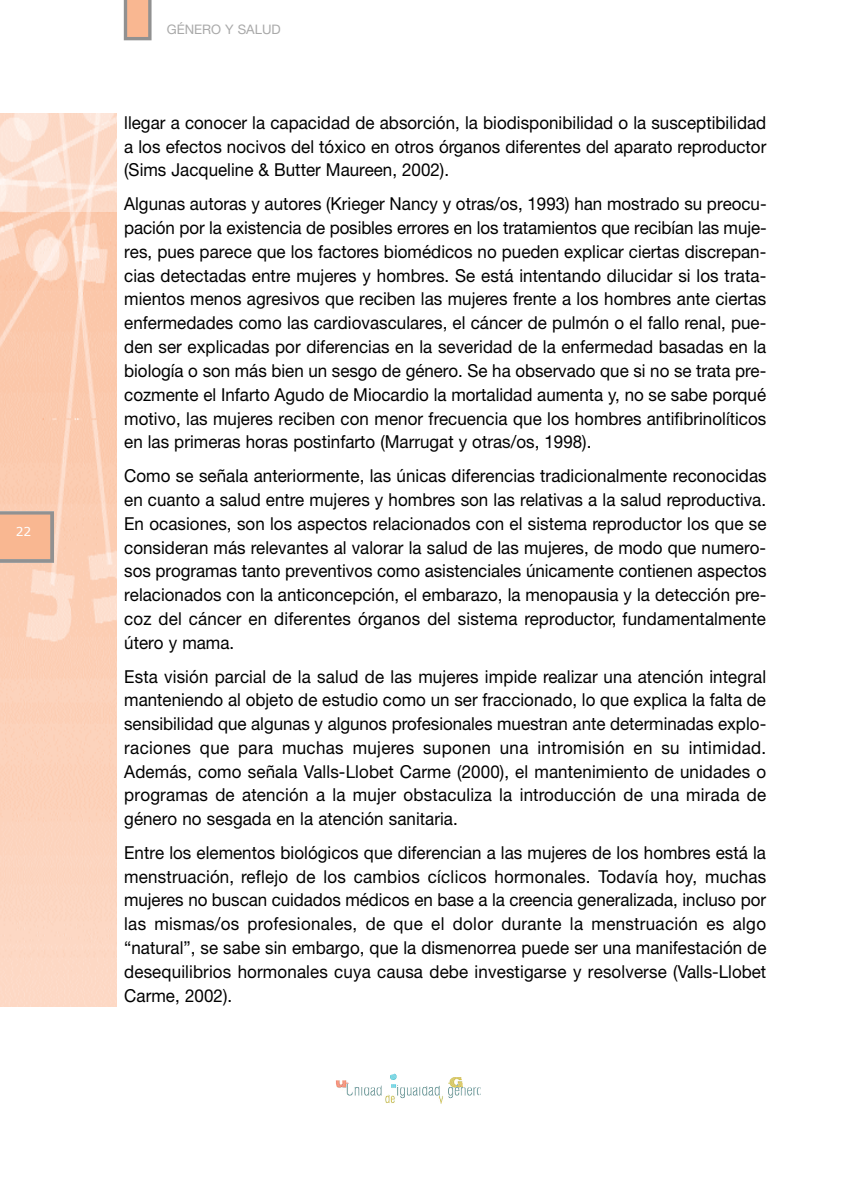
<style>
.page{position:relative;width:844px;height:1191px;background:#fff}
.page>*{position:absolute;margin:0;border:0;box-sizing:border-box;transform-origin:0 0}
.t1{font:17.85px/23.8px "Helvetica Neue";color:#000;text-align:justify;scale:.95 1}
.t2{font:13.12px "Helvetica Neue";color:#a9a9a9}
.t3{font:12.25px "Verdana";color:#fff}
</style>
<div class="page">
<img style="left:0;top:212px;width:116px;height:794px">
<img style="left:0;top:114px;width:116px;height:98px">
<svg style="left:0;top:511px;width:54px;height:52px;background:#e4b091"></svg>
<svg style="left:124px;top:0;width:27px;height:40px"></svg>
<img style="left:335px;top:1074px;width:145px;height:29px">
<p class="t3" style="left:16px;top:524px;width:17px">22</p>
<p class="t2" style="left:167px;top:25px;width:116px">GÉNERO Y SALUD</p>
<p class="t1" style="left:124px;top:112px;width:677px">llegar a conocer la capacidad de absorción, la biodisponibilidad o la susceptibilidad a los efectos nocivos del tóxico en otros órganos diferentes del aparato reproductor (Sims Jacqueline &amp; Butter Maureen, 2002).</p>
<p class="t1" style="left:124px;top:194px;width:677px">Algunas autoras y autores (Krieger Nancy y otras/os, 1993) han mostrado su preocu&shy;pación por la existencia de posibles errores en los tratamientos que recibían las muje&shy;res, pues parece que los factores biomédicos no pueden explicar ciertas discrepan&shy;cias detectadas entre mujeres y hombres. Se está intentando dilucidar si los trata&shy;mientos menos agresivos que reciben las mujeres frente a los hombres ante ciertas enfermedades como las cardiovasculares, el cáncer de pulmón o el fallo renal, pue&shy;den ser explicadas por diferencias en la severidad de la enfermedad basadas en la biología o son más bien un sesgo de género. Se ha observado que si no se trata pre&shy;cozmente el Infarto Agudo de Miocardio la mortalidad aumenta y, no se sabe porqué motivo, las mujeres reciben con menor frecuencia que los hombres antifibrinolíticos en las primeras horas postinfarto (Marrugat y otras/os, 1998).</p>
<p class="t1" style="left:124px;top:466px;width:677px">Como se señala anteriormente, las únicas diferencias tradicionalmente reconocidas en cuanto a salud entre mujeres y hombres son las relativas a la salud reproductiva.<br>En ocasiones, son los aspectos relacionados con el sistema reproductor los que se consideran más relevantes al valorar la salud de las mujeres, de modo que numero&shy;sos programas tanto preventivos como asistenciales únicamente contienen aspectos relacionados con la anticoncepción, el embarazo, la menopausia y la detección pre&shy;coz del cáncer en diferentes órganos del sistema reproductor, fundamentalmente útero y mama.</p>
<p class="t1" style="left:124px;top:666px;width:677px">Esta visión parcial de la salud de las mujeres impide realizar una atención integral manteniendo al objeto de estudio como un ser fraccionado, lo que explica la falta de sensibilidad que algunas y algunos profesionales muestran ante determinadas explo&shy;raciones que para muchas mujeres suponen una intromisión en su intimidad.<br>Además, como señala Valls-Llobet Carme (2000), el mantenimiento de unidades o programas de atención a la mujer obstaculiza la introducción de una mirada de género no sesgada en la atención sanitaria.</p>
<p class="t1" style="left:124px;top:842px;width:677px">Entre los elementos biológicos que diferencian a las mujeres de los hombres está la menstruación, reflejo de los cambios cíclicos hormonales. Todavía hoy, muchas mujeres no buscan cuidados médicos en base a la creencia generalizada, incluso por las mismas/os profesionales, de que el dolor durante la menstruación es algo “natural”, se sabe sin embargo, que la dismenorrea puede ser una manifestación de desequilibrios hormonales cuya causa debe investigarse y resolverse (Valls-Llobet Carme, 2002).</p>
</div>
